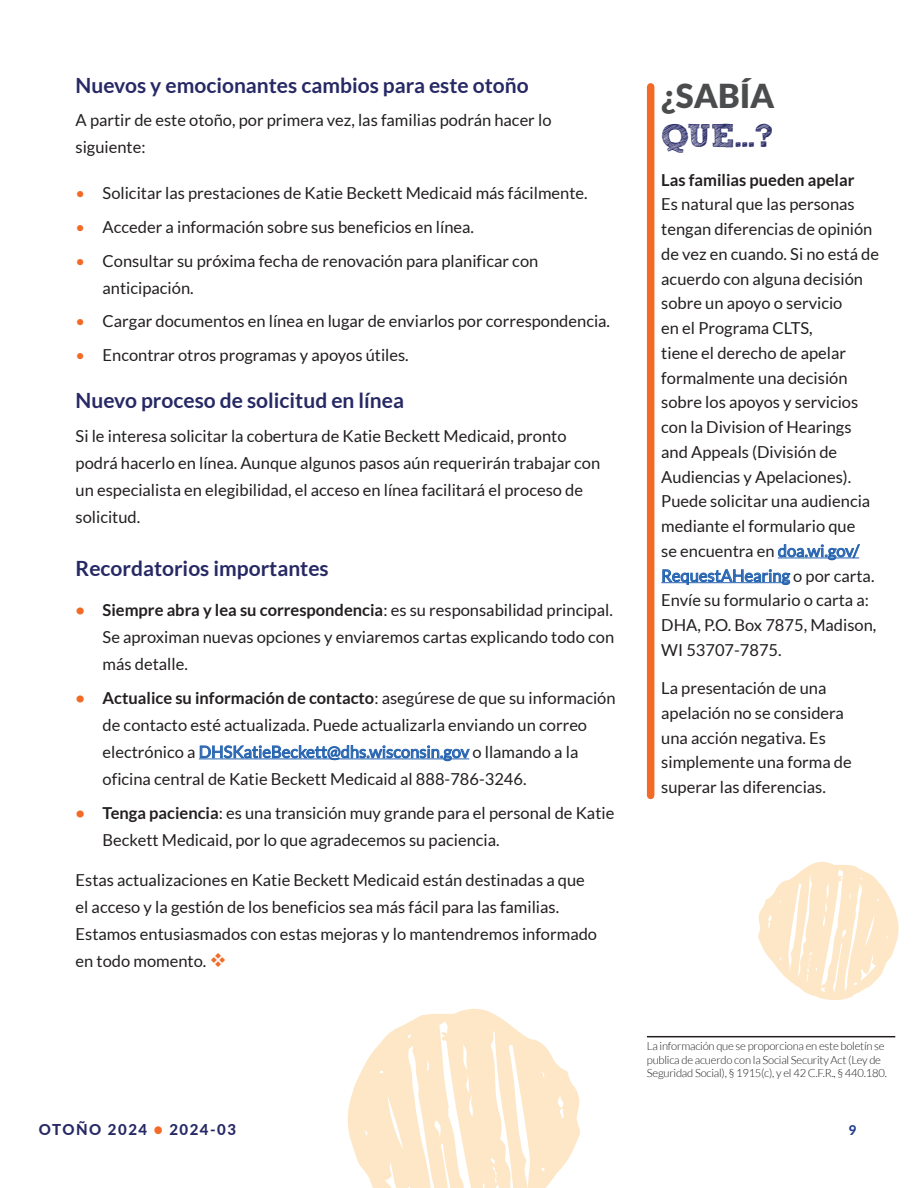
<style>
.page{position:relative;width:918px;height:1188px;background:#fff}
.page>*{position:absolute;margin:0;border:0;box-sizing:border-box;transform-origin:0 0}
.t1{font:33px "Sketch Rockwell";color:#272965}
.t2{font:900 33px "Lato";color:#4b4c4d}
.Heading_2{font:700 21px "Lato";color:#272965}
.Body_Text_for_Newsletter{font:16.5px/24.8px "Lato";color:#231f20}
.Heading_5{font:700 16.5px "Lato";color:#231f20}
.t3{font:800 15px "Lato";letter-spacing:.1em;color:#272965}
.t4{font:800 13.5px "Lato";color:#253f8e}
.t5{font:300 11.25px/13.5px "Lato";letter-spacing:-.02em;color:#231f20}
.s1{color:#f36a27}
.s2{font-weight:700;color:#f36a27}
.s3{font-weight:700}
.s4{color:#2865b1}
</style>
<div class="page">
<hr style="left:647px;top:1036px;width:248px;height:1px;background:#231f20">
<hr style="left:778px;top:558px;width:81px;height:1px;background:#2865b1">
<hr style="left:661px;top:582px;width:129px;height:1px;background:#2865b1">
<div style="left:647px;top:87px;width:7px;height:708px;background:#f36a27"></div>
<hr style="left:199px;top:759px;width:270px;height:1px;background:#2865b1">
<svg style="left:758px;top:862px;width:141px;height:138px"></svg>
<svg style="left:347px;top:1009px;width:233px;height:179px"></svg>
<p class="Heading_2" style="left:76px;top:73px;width:455px">Nuevos y emocionantes cambios para este otoño</p>
<p class="Body_Text_for_Newsletter" style="left:76px;top:107px;width:477px;line-height:27px">A partir de este otoño, por primera vez, las familias podrán hacer lo siguiente:</p>
<p class="Body_Text_for_Newsletter" style="left:76px;top:181px;width:514px"><span class="s1">•</span> Solicitar las prestaciones de Katie Beckett Medicaid más fácilmente.</p>
<p class="Body_Text_for_Newsletter" style="left:76px;top:214px;width:400px"><span class="s1">•</span> Acceder a información sobre sus beneficios en línea.</p>
<p class="Body_Text_for_Newsletter" style="left:103px;top:247px;width:437px;line-height:27px;text-indent:-27px"><span class="s1">•</span> Consultar su próxima fecha de renovación para planificar con anticipación.</p>
<p class="Body_Text_for_Newsletter" style="left:76px;top:309px;width:536px"><span class="s1">•</span> Cargar documentos en línea en lugar de enviarlos por correspondencia.</p>
<p class="Body_Text_for_Newsletter" style="left:76px;top:343px;width:335px"><span class="s1">•</span> Encontrar otros programas y apoyos útiles.</p>
<p class="Heading_2" style="left:76px;top:389px;width:330px">Nuevo proceso de solicitud en línea</p>
<p class="Body_Text_for_Newsletter" style="left:76px;top:422px;width:526px;line-height:27px">Si le interesa solicitar la cobertura de Katie Beckett Medicaid, pronto podrá hacerlo en línea. Aunque algunos pasos aún requerirán trabajar con un especialista en elegibilidad, el acceso en línea facilitará el proceso de solicitud.</p>
<p class="Heading_2" style="left:76px;top:556px;width:255px">Recordatorios importantes</p>
<p class="Body_Text_for_Newsletter" style="left:103px;top:596px;width:513px;line-height:27px;text-align:justify;text-indent:-27px"><span class="s2">•</span> <span class="s3">Siempre abra y lea su correspondencia</span>: es su responsabilidad principal.<br>Se aproximan nuevas opciones y enviaremos cartas explicando todo con más detalle.</p>
<p class="Body_Text_for_Newsletter" style="left:103px;top:684px;width:515px;line-height:27px;text-indent:-27px"><span class="s2">•</span> <span class="s3">Actualice su información de contacto</span>: asegúrese de que su información de contacto esté actualizada. Puede actualizarla enviando un correo electrónico a <span class="s4">DHSKatieBeckett@dhs.wisconsin.gov</span> o llamando a la oficina central de Katie Beckett Medicaid al 888-786-3246.</p>
<p class="Body_Text_for_Newsletter" style="left:103px;top:799px;width:513px;line-height:27px;text-indent:-27px"><span class="s2">•</span> <span class="s3">Tenga paciencia</span>: es una transición muy grande para el personal de Katie<br>Beckett Medicaid, por lo que agradecemos su paciencia.</p>
<p class="Body_Text_for_Newsletter" style="left:76px;top:866px;width:523px;line-height:27px">Estas actualizaciones en Katie Beckett Medicaid están destinadas a que el acceso y la gestión de los beneficios sea más fácil para las familias.<br>Estamos entusiasmados con estas mejoras y lo mantendremos informado en todo momento. <span class="s1">❖</span></p>
<p class="t2" style="left:661px;top:76px;width:115px">¿SABÍA</p>
<p class="t1" style="left:661px;top:117px;width:113px">QUE...?</p>
<p class="Heading_5" style="left:661px;top:170px;width:195px">Las familias pueden apelar</p>
<p class="Body_Text_for_Newsletter" style="left:661px;top:192px;width:219px">Es natural que las personas tengan diferencias de opinión de vez en cuando. Si no está de acuerdo con alguna decisión sobre un apoyo o servicio<br>en el Programa CLTS,<br>tiene el derecho de apelar formalmente una decisión sobre los apoyos y servicios con la Division of Hearings and Appeals (División de<br>Audiencias y Apelaciones).<br>Puede solicitar una audiencia mediante el formulario que<br>se encuentra en <span class="s4">doa.wi.gov/<br>RequestAHearing</span> o por carta.<br>Envíe su formulario o carta a:<br>DHA, P.O. Box 7875, Madison,<br>WI 53707-7875.</p>
<p class="Body_Text_for_Newsletter" style="left:661px;top:676px;width:192px">La presentación de una apelación no se considera una acción negativa. Es simplemente una forma de superar las diferencias.</p>
<p class="t5" style="left:647px;top:1040px;width:242px">La información que se proporciona en este boletín se publica de acuerdo con la Social Security Act (Ley de<br>Seguridad Social), § 1915(c), y el 42 C.F.R., § 440.180.</p>
<p class="t3" style="left:39px;top:1119px;width:199px">OTOÑO 2024 <span class="s1">●</span> 2024-03</p>
<p class="t4" style="left:849px;top:1120px;width:9px">9</p>
</div>
